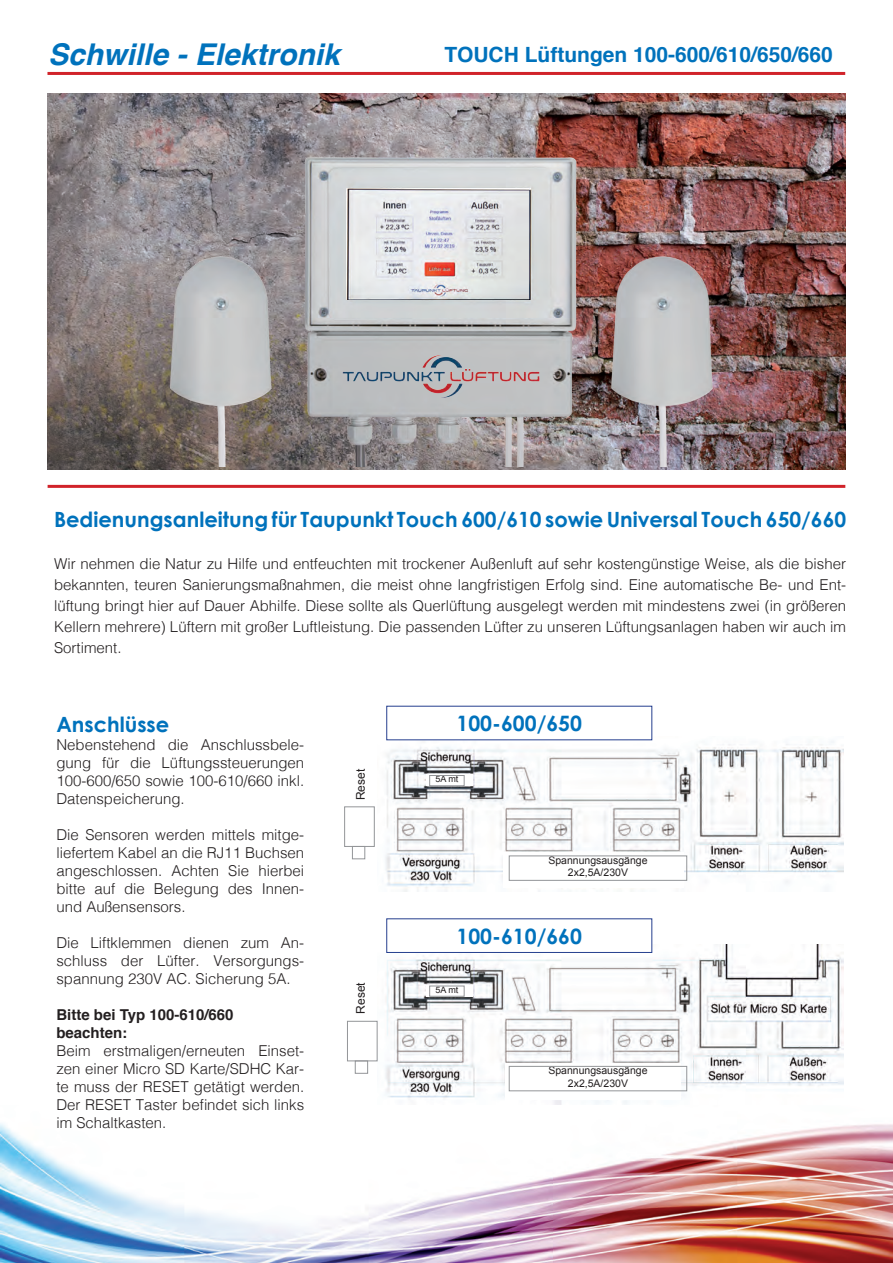
<style>
.page{position:relative;width:893px;height:1263px;background:#fff}
.page>*{position:absolute;margin:0;border:0;box-sizing:border-box;transform-origin:0 0}
.t1{font:italic 700 30px "Helvetica";color:#0072bc}
.t2{font:700 21.15px "Century Gothic";color:#0072bc}
.t3{font:700 21px "Century Gothic";color:#0072bc}
.t4{font:700 21px "Helvetica";color:#0072bc}
.t5{font:300 15px/18px "Helvetica";color:#231f20;text-align:justify}
.t6{font:700 15px "Helvetica";color:#231f20}
.t7{font:12px "Arial";color:#231f20}
.t8{font:10.5px "Arial";color:#231f20}
.t9{font:9px "Arial";color:#231f20}
</style>
<div class="page">
<hr style="left:47px;top:72px;width:798px;height:3px;background:#d1232a">
<hr style="left:48px;top:485px;width:797px;height:3px;background:#d1232a">
<img style="left:48px;top:94px;width:797px;height:376px">
<img style="left:137px;top:133px;width:610px;height:334px">
<img style="left:339px;top:350px;width:208px;height:51px">
<img style="left:385px;top:737px;width:458px;height:154px">
<img style="left:385px;top:945px;width:458px;height:159px">
<div style="left:387px;top:706px;width:265px;height:34px;background:#fff"></div>
<div style="left:387px;top:919px;width:265px;height:33px;background:#fff"></div>
<div style="left:387px;top:919px;width:265px;height:34px;border:1px solid #253f8e"></div>
<div style="left:347px;top:1021px;width:30px;height:40px;border:1px solid #939598"></div>
<div style="left:355px;top:1061px;width:13px;height:12px;border:1px solid #939598"></div>
<div style="left:344px;top:807px;width:30px;height:40px;border:1px solid #939598"></div>
<div style="left:352px;top:846px;width:13px;height:13px;border:1px solid #939598"></div>
<img style="left:0;top:1123px;width:893px;height:140px">
<img style="left:347px;top:189px;width:183px;height:111px">
<div style="left:503px;top:853px;width:181px;height:35px;background:#fff"></div>
<div style="left:505px;top:1063px;width:175px;height:36px;background:#fff"></div>
<div style="left:509px;top:1066px;width:178px;height:25px;border:1px solid #939598"></div>
<div style="left:426px;top:774px;width:46px;height:12px;background:#fff"></div>
<div style="left:426px;top:984px;width:46px;height:12px;background:#fff"></div>
<div style="left:429px;top:775px;width:35px;height:11px;border:1px solid #939598"></div>
<div style="left:429px;top:986px;width:35px;height:10px;border:1px solid #939598"></div>
<h1 class="t1" style="left:48px;top:29px;width:293px">Schwille - Elektronik</h1>
<h3 class="t4" style="left:445px;top:38px;width:390px">TOUCH Lüftungen 100-600/610/650/660</h3>
<p class="t3" style="left:54px;top:506px;width:794px">Bedienungsanleitung für Taupunkt Touch 600/610 sowie Universal Touch 650/660</p>
<p class="t5" style="left:54px;top:552px;width:794px;line-height:21px">Wir nehmen die Natur zu Hilfe und entfeuchten mit trockener Außenluft auf sehr kostengünstige Weise, als die bisher bekannten, teuren Sanierungsmaßnahmen, die meist ohne langfristigen Erfolg sind. Eine automatische Be- und Ent&shy;lüftung bringt hier auf Dauer Abhilfe. Diese sollte als Querlüftung ausgelegt werden mit mindestens zwei (in größeren Kellern mehrere) Lüftern mit großer Luftleistung. Die passenden Lüfter zu unseren Lüftungsanlagen haben wir auch im Sortiment.</p>
<p class="t3" style="left:56px;top:711px;width:114px">Anschlüsse</p>
<p class="t5" style="left:56px;top:735px;width:249px">Nebenstehend die Anschlussbele&shy;gung für die Lüftungssteuerungen 100-600/650 sowie 100-610/660 inkl.<br>Datenspeicherung.</p>
<p class="t5" style="left:56px;top:825px;width:249px">Die Sensoren werden mittels mitge&shy;liefertem Kabel an die RJ11 Buchsen angeschlossen. Achten Sie hierbei bitte auf die Belegung des Innen&shy;und Außensensors.</p>
<p class="t5" style="left:56px;top:933px;width:249px">Die Liftklemmen dienen zum An&shy;schluss der Lüfter. Versorgungs&shy;spannung 230V AC. Sicherung 5A.</p>
<p class="t6" style="left:56px;top:1003px;width:179px">Bitte bei Typ 100-610/660</p>
<p class="t6" style="left:56px;top:1021px;width:72px">beachten:</p>
<p class="t5" style="left:56px;top:1041px;width:249px">Beim erstmaligen/erneuten Einset&shy;zen einer Micro SD Karte/SDHC Kar&shy;te muss der RESET getätigt werden.<br>Der RESET Taster befindet sich links im Schaltkasten.</p>
<p class="t7" style="left:353px;top:800px;width:33px;rotate:-90deg">Reset</p>
<p class="t7" style="left:353px;top:1013px;width:33px;rotate:-90deg">Reset</p>
<p class="t2" style="left:456px;top:710px;width:127px">100-600/650</p>
<p class="t9" style="left:435px;top:773px;width:25px">5A mt</p>
<p class="t8" style="left:548px;top:853px;width:101px">Spannungsausgänge</p>
<p class="t8" style="left:568px;top:866px;width:62px">2x2,5A/230V</p>
<p class="t2" style="left:456px;top:922px;width:127px">100-610/660</p>
<p class="t9" style="left:435px;top:984px;width:25px">5A mt</p>
<p class="t8" style="left:548px;top:1064px;width:101px">Spannungsausgänge</p>
<p class="t8" style="left:568px;top:1076px;width:62px">2x2,5A/230V</p>
</div>
